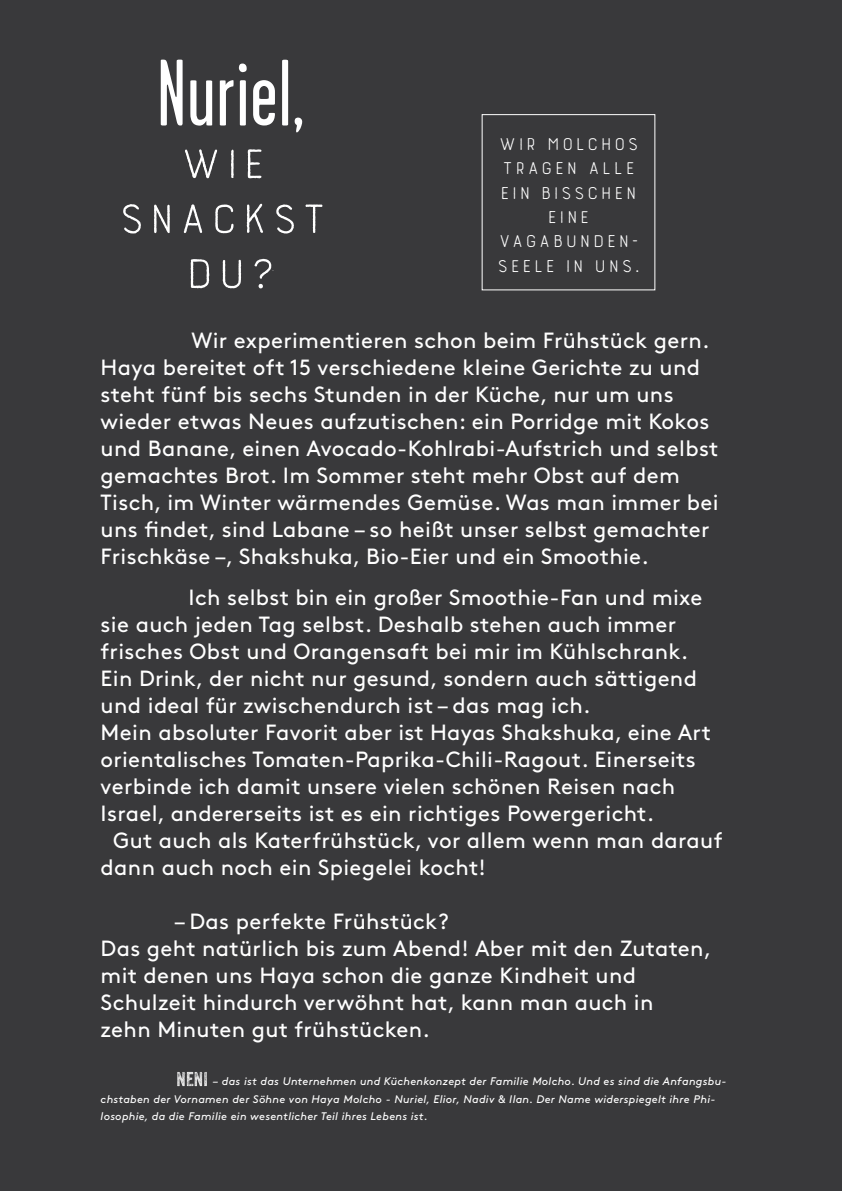
<style>
.page{position:relative;width:842px;height:1191px;background:#39393b}
.page>*{position:absolute;margin:0;border:0;box-sizing:border-box;transform-origin:0 0}
.t1{font:94.1px "Garage Gothic";letter-spacing:.01em;color:#fff}
.t2{font:700 62.7px/54.9px "Burford Rustic Line";letter-spacing:-.045em;color:#fff;text-align:center}
.t3{font:700 26.2px/24.4px "Burford Rustic Line";letter-spacing:-.015em;color:#fff;text-align:center}
.t4{font:22px/27px "Brown Std";letter-spacing:.015em;color:#fff}
.t5{font:italic 11px/17.5px "Brown Std";letter-spacing:.025em;color:#fff}
</style>
<div class="page">
<svg style="left:177px;top:1071px;width:30px;height:15px"></svg>
<h1 class="t1" style="left:157px;top:45px;width:148px">Nuriel,</h1>
<h2 class="t2" style="left:115px;top:131px;width:216px">Wie snackst du?</h2>
<p class="t3" style="left:496px;top:130px;width:147px">Wir Molchos tragen alle ein bisschen eine<br>Vagabunden&shy;seele in uns.</p>
<p class="t4" style="left:101px;top:326px;width:620px;text-indent:91px">Wir experimentieren schon beim Frühstück gern.<br>Haya bereitet oft 15 verschiedene kleine Gerichte zu und steht fünf bis sechs Stunden in der Küche, nur um uns wieder etwas Neues aufzutischen: ein Porridge mit Kokos und Banane, einen Avocado-Kohlrabi-Aufstrich und selbst gemachtes Brot. Im Sommer steht mehr Obst auf dem Tisch, im Winter wärmendes Gemüse. Was man immer bei uns findet, sind Labane – so heißt unser selbst gemachter Frischkäse –, Shakshuka, Bio-Eier und ein Smoothie.</p>
<p class="t4" style="left:188px;top:584px;width:515px">Ich selbst bin ein großer Smoothie-Fan und mixe</p>
<p class="t4" style="left:101px;top:611px;width:577px">sie auch jeden Tag selbst. Deshalb stehen auch immer</p>
<p class="t4" style="left:101px;top:638px;width:589px">frisches Obst und Orangensaft bei mir im Kühlschrank.</p>
<p class="t4" style="left:101px;top:665px;width:598px">Ein Drink, der nicht nur gesund, sondern auch sättigend</p>
<p class="t4" style="left:101px;top:692px;width:491px">und ideal für zwischendurch ist – das mag ich.</p>
<p class="t4" style="left:101px;top:719px;width:612px">Mein absoluter Favorit aber ist Hayas Shakshuka, eine Art</p>
<p class="t4" style="left:101px;top:746px;width:597px">orientalisches Tomaten-Paprika-Chili-Ragout. Einerseits</p>
<p class="t4" style="left:101px;top:773px;width:576px">verbinde ich damit unsere vielen schönen Reisen nach</p>
<p class="t4" style="left:101px;top:800px;width:555px">Israel, andererseits ist es ein richtiges Powergericht.</p>
<p class="t4" style="left:113px;top:827px;width:611px">Gut auch als Katerfrühstück, vor allem wenn man darauf</p>
<p class="t4" style="left:101px;top:854px;width:387px">dann auch noch ein Spiegelei kocht!</p>
<p class="t4" style="left:101px;top:908px;width:612px;text-indent:74px">– Das perfekte Frühstück?<br>Das geht natürlich bis zum Abend! Aber mit den Zutaten, mit denen uns Haya schon die ganze Kindheit und Schulzeit hindurch verwöhnt hat, kann man auch in<br>zehn Minuten gut frühstücken.</p>
<p class="t5" style="left:101px;top:1072px;width:627px;text-indent:112px">– das ist das Unternehmen und Küchenkonzept der Familie Molcho. Und es sind die Anfangsbu&shy;chstaben der Vornamen der Söhne von Haya Molcho - Nuriel, Elior, Nadiv &amp; Ilan. Der Name widerspiegelt ihre Phi&shy;losophie, da die Familie ein wesentlicher Teil ihres Lebens ist.</p>
</div>
